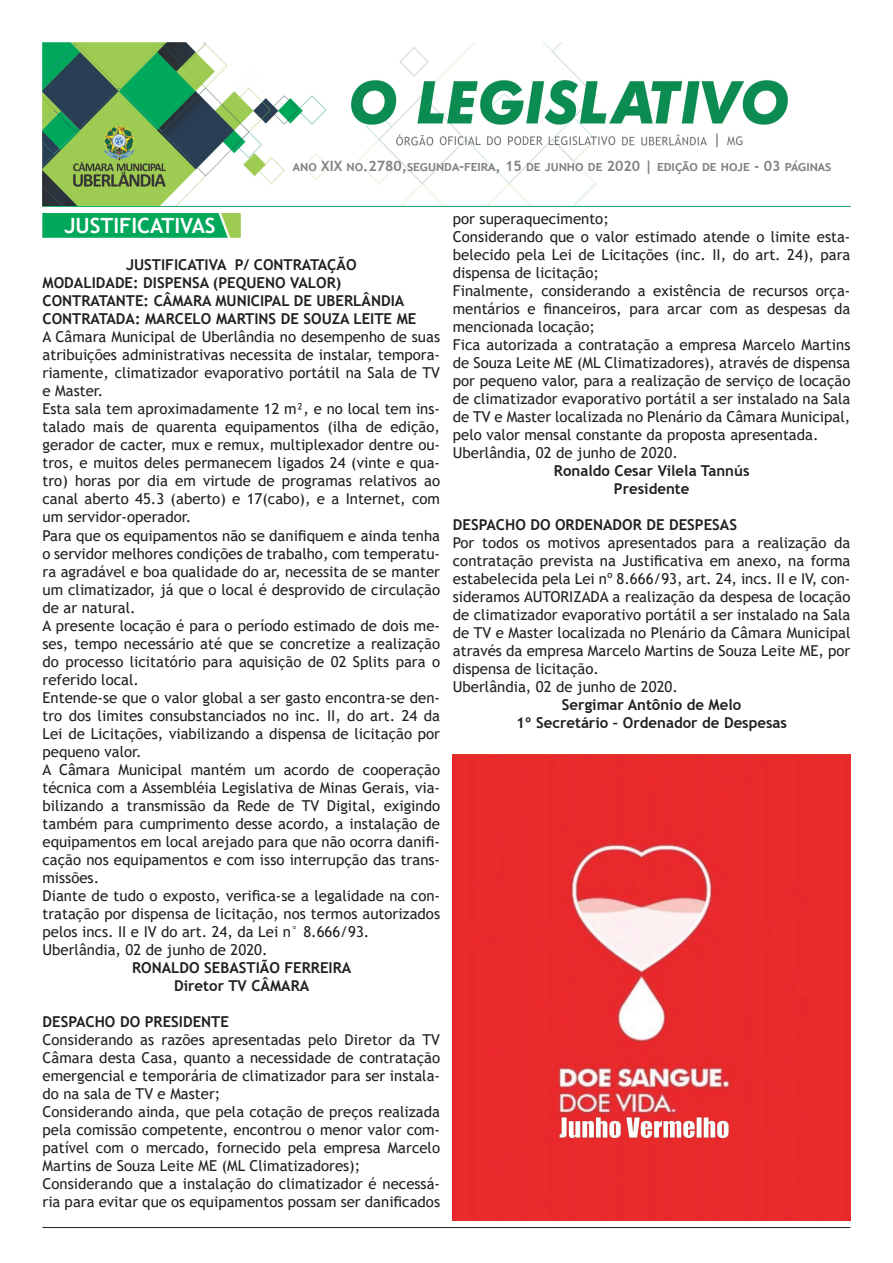
<style>
.page{position:relative;width:893px;height:1263px;background:#fff}
.page>*{position:absolute;margin:0;border:0;box-sizing:border-box;transform-origin:0 0}
.t1{font:700 21px "Trebuchet MS";color:#fff}
.t2{font:15px/18px "Trebuchet MS";color:#231f20;text-align:justify}
.t3{font:700 15px "Trebuchet MS";color:#231f20}
.t4{font:700 14.25px "Trebuchet MS";color:#808285}
</style>
<div class="page">
<img style="left:43px;top:43px;width:807px;height:163px">
<hr style="left:43px;top:1227px;width:807px;height:1px;background:#231f20">
<img style="left:43px;top:213px;width:197px;height:24px">
<img style="left:453px;top:755px;width:397px;height:465px">
<p class="t4" style="left:293px;top:157px;width:540px">ano XIX no.2780,segunda-feira, 15 de junho de 2020 | edição de hoje - 03 páginas</p>
<p class="t1" style="left:64px;top:212px;width:153px">JUSTIFICATIVAS</p>
<p class="t3" style="left:126px;top:256px;width:232px">JUSTIFICATIVA P/ CONTRATAÇÃO</p>
<p class="t3" style="left:43px;top:274px;width:300px">MODALIDADE: DISPENSA (PEQUENO VALOR)</p>
<p class="t3" style="left:43px;top:292px;width:363px">CONTRATANTE: CÂMARA MUNICIPAL DE UBERLÂNDIA</p>
<p class="t3" style="left:43px;top:310px;width:375px">CONTRATADA: MARCELO MARTINS DE SOUZA LEITE ME</p>
<p class="t2" style="left:43px;top:328px;width:399px">A Câmara Municipal de Uberlândia no desempenho de suas atribuições administrativas necessita de instalar, tempora&shy;riamente, climatizador evaporativo portátil na Sala de TV e Master.</p>
<p class="t2" style="left:43px;top:400px;width:399px">Esta sala tem aproximadamente 12 m², e no local tem ins&shy;talado mais de quarenta equipamentos (ilha de edição, gerador de cacter, mux e remux, multiplexador dentre ou&shy;tros, e muitos deles permanecem ligados 24 (vinte e qua&shy;tro) horas por dia em virtude de programas relativos ao canal aberto 45.3 (aberto) e 17(cabo), e a Internet, com um servidor-operador.</p>
<p class="t2" style="left:43px;top:526px;width:399px">Para que os equipamentos não se danifiquem e ainda tenha o servidor melhores condições de trabalho, com temperatu&shy;ra agradável e boa qualidade do ar, necessita de se manter um climatizador, já que o local é desprovido de circulação de ar natural.</p>
<p class="t2" style="left:43px;top:616px;width:399px">A presente locação é para o período estimado de dois me&shy;ses, tempo necessário até que se concretize a realização do processo licitatório para aquisição de 02 Splits para o referido local.</p>
<p class="t2" style="left:43px;top:688px;width:399px">Entende-se que o valor global a ser gasto encontra-se den&shy;tro dos limites consubstanciados no inc. II, do art. 24 da Lei de Licitações, viabilizando a dispensa de licitação por pequeno valor.</p>
<p class="t2" style="left:43px;top:760px;width:399px">A Câmara Municipal mantém um acordo de cooperação técnica com a Assembléia Legislativa de Minas Gerais, via&shy;bilizando a transmissão da Rede de TV Digital, exigindo também para cumprimento desse acordo, a instalação de equipamentos em local arejado para que não ocorra danifi&shy;cação nos equipamentos e com isso interrupção das trans&shy;missões.</p>
<p class="t2" style="left:43px;top:886px;width:399px">Diante de tudo o exposto, verifica-se a legalidade na con&shy;tratação por dispensa de licitação, nos termos autorizados pelos incs. II e IV do art. 24, da Lei n° 8.666/93.</p>
<p class="t2" style="left:43px;top:940px;width:227px">Uberlândia, 02 de junho de 2020.</p>
<p class="t3" style="left:132px;top:958px;width:221px">RONALDO SEBASTIÃO FERREIRA</p>
<p class="t3" style="left:174px;top:976px;width:137px">Diretor TV CÂMARA</p>
<p class="t3" style="left:43px;top:1012px;width:188px">DESPACHO DO PRESIDENTE</p>
<p class="t2" style="left:43px;top:1030px;width:399px">Considerando as razões apresentadas pelo Diretor da TV Câmara desta Casa, quanto a necessidade de contratação emergencial e temporária de climatizador para ser instala&shy;do na sala de TV e Master;</p>
<p class="t2" style="left:43px;top:1102px;width:399px">Considerando ainda, que pela cotação de preços realizada pela comissão competente, encontrou o menor valor com&shy;patível com o mercado, fornecido pela empresa Marcelo Martins de Souza Leite ME (ML Climatizadores);</p>
<p class="t2" style="left:43px;top:1174px;width:399px">Considerando que a instalação do climatizador é necessá&shy;ria para evitar que os equipamentos possam ser danificados</p>
<p class="t2" style="left:453px;top:209px;width:157px">por superaquecimento;</p>
<p class="t2" style="left:453px;top:227px;width:399px">Considerando que o valor estimado atende o limite esta&shy;belecido pela Lei de Licitações (inc. II, do art. 24), para dispensa de licitação;</p>
<p class="t2" style="left:453px;top:281px;width:399px">Finalmente, considerando a existência de recursos orça&shy;mentários e financeiros, para arcar com as despesas da mencionada locação;</p>
<p class="t2" style="left:453px;top:335px;width:399px">Fica autorizada a contratação a empresa Marcelo Martins de Souza Leite ME (ML Climatizadores), através de dispensa por pequeno valor, para a realização de serviço de locação de climatizador evaporativo portátil a ser instalado na Sala de TV e Master localizada no Plenário da Câmara Municipal, pelo valor mensal constante da proposta apresentada.</p>
<p class="t2" style="left:453px;top:443px;width:227px">Uberlândia, 02 de junho de 2020.</p>
<p class="t3" style="left:554px;top:461px;width:197px">Ronaldo Cesar Vilela Tannús</p>
<p class="t3" style="left:614px;top:479px;width:77px">Presidente</p>
<p class="t3" style="left:453px;top:515px;width:286px">DESPACHO DO ORDENADOR DE DESPESAS</p>
<p class="t2" style="left:453px;top:533px;width:399px">Por todos os motivos apresentados para a realização da contratação prevista na Justificativa em anexo, na forma estabelecida pela Lei nº 8.666/93, art. 24, incs. II e IV, con&shy;sideramos AUTORIZADA a realização da despesa de locação de climatizador evaporativo portátil a ser instalado na Sala de TV e Master localizada no Plenário da Câmara Municipal através da empresa Marcelo Martins de Souza Leite ME, por dispensa de licitação.</p>
<p class="t2" style="left:453px;top:677px;width:227px">Uberlândia, 02 de junho de 2020.</p>
<p class="t3" style="left:562px;top:695px;width:181px">Sergimar Antônio de Melo</p>
<p class="t3" style="left:516px;top:713px;width:272px">1º Secretário – Ordenador de Despesas</p>
</div>
